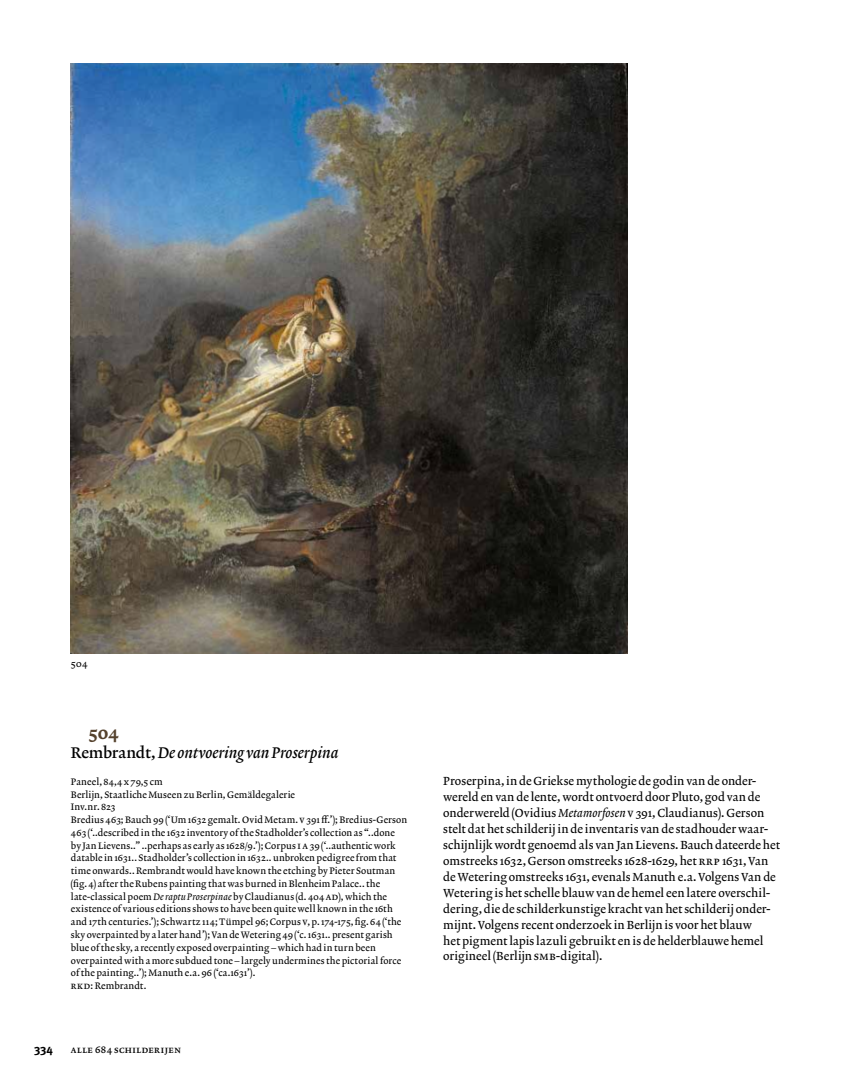
<style>
.page{position:relative;width:851px;height:1081px;background:#fff}
.page>*{position:absolute;margin:0;border:0;box-sizing:border-box;transform-origin:0 0}
.t1{font:700 18.75px "Lexicon OT";color:#55422d}
.t2{font:italic 500 15.62px "Lexicon OT";letter-spacing:-.005em;color:#000}
.t3{font:11.88px/16px "Lexicon OT";letter-spacing:-.005em;color:#000}
.t4{font:700 11.88px "Meta Plus OT";color:#000}
.t5{font:500 10px "Lexicon OT";letter-spacing:.045em;color:#000}
.t6{font:10px "Lexicon OT";color:#000}
.t7{font:9.5px/12.8px "Lexicon OT";letter-spacing:.02em;color:#000}
.s1{font-style:normal}
.s2{font-size:10px}
.s3{font-style:italic}
</style>
<div class="page">
<img style="left:71px;top:64px;width:556px;height:590px">
<p class="t6" style="left:71px;top:658px;width:18px">504</p>
<h1 class="t1" style="left:89px;top:722px;width:32px">504</h1>
<h2 class="t2" style="left:71px;top:743px;width:269px"><span class="s1">Rembrandt,</span> De ontvoering van Proserpina</h2>
<p class="t7" style="left:71px;top:775px;width:338px">Paneel, 84,4 x 79,5 cm<br>Berlijn, Staatliche Museen zu Berlin, Gemäldegalerie<br>Inv.nr. 823<br>Bredius 463; Bauch 99 (‘Um 1632 gemalt. Ovid Metam. <span class="s2">V</span> 391 ff.’); Bredius-Gerson 463 (‘..described in the 1632 inventory of the Stadholder’s collection as “..done by Jan Lievens..” ..perhaps as early as 1628/9.’); Corpus <span class="s2">I A</span> 39 (‘..authentic work datable in 1631.. Stadholder’s collection in 1632.. unbroken pedigree from that time onwards.. Rembrandt would have known the etching by Pieter Soutman (fig. 4) after the Rubens painting that was burned in Blenheim Palace.. the late-classical poem <span class="s3">De raptu Proserpinae</span> by Claudianus (d. 404 <span class="s2">AD</span>), which the existence of various editions shows to have been quite well known in the 16th and 17th centuries.’); Schwartz 114; Tümpel 96; Corpus <span class="s2">V</span>, p.174-175, fig. 64 (‘the sky overpainted by a later hand’); Van de Wetering 49 (‘c. 1631.. present garish blue of the sky, a recently exposed overpainting – which had in turn been overpainted with a more subdued tone – largely undermines the pictorial force of the painting..’); Manuth e.a. 96 (‘ca.1631’).<br><span class="s2">RKD</span>: Rembrandt.</p>
<p class="t4" style="left:34px;top:1041px;width:20px">334</p>
<p class="t5" style="left:71px;top:1043px;width:111px">Alle 684 schilderijen</p>
<p class="t3" style="left:443px;top:773px;width:338px">Proserpina, in de Griekse mythologie de godin van de onder&shy;wereld en van de lente, wordt ontvoerd door Pluto, god van de onderwereld (Ovidius <span class="s3">Metamorfosen</span> V 391, Claudianus). Gerson stelt dat het schilderij in de inventaris van de stadhouder waar&shy;schijnlijk wordt genoemd als van Jan Lievens. Bauch dateerde het omstreeks 1632, Gerson omstreeks 1628-1629, het RRP</p>
<p class="t3" style="left:443px;top:853px;width:334px;text-indent:279px">1631, Van de Wetering omstreeks 1631, evenals Manuth e.a. Volgens Van de Wetering is het schelle blauw van de hemel een latere overschil&shy;dering, die de schilderkunstige kracht van het schilderij onder&shy;mijnt. Volgens recent onderzoek in Berlijn is voor het blauw<br>het pigment lapis lazuli gebruikt en is de helderblauwe hemel origineel (Berlijn SMB-digital).</p>
</div>
